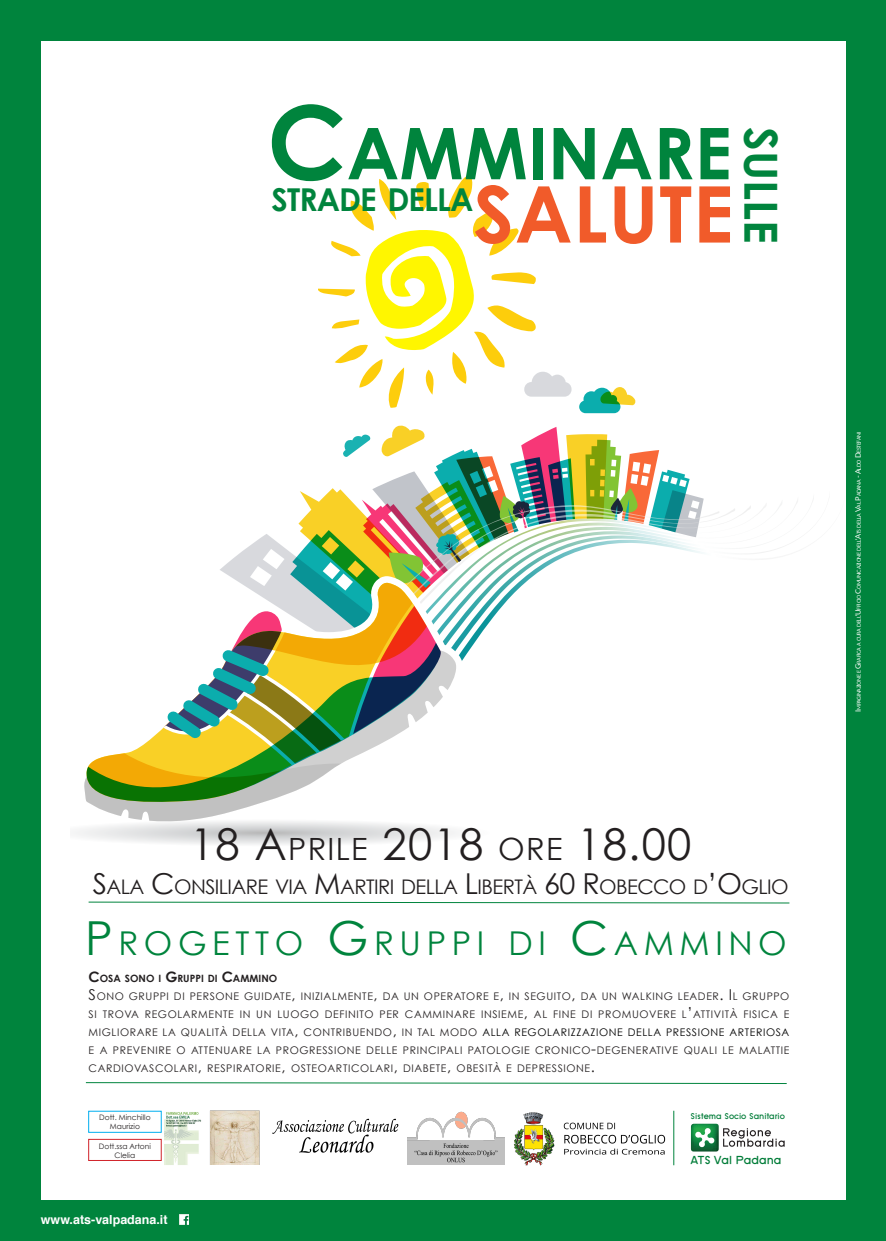
<style>
.page{position:relative;width:886px;height:1241px;background:#fff}
.page>*{position:absolute;margin:0;border:0;box-sizing:border-box;transform-origin:0 0}
.t1{font:700 78.12px "Century Gothic";letter-spacing:.01em;color:#f15b2a}
.t2{font:700 71.31px "Century Gothic";color:#00843d}
.t3{font:700 45.62px "Century Gothic";color:#00843d}
.t4{font:43.75px "Century Gothic";letter-spacing:.03em;color:#231f20}
.t5{font:32.81px "Century Gothic";letter-spacing:.17em;color:#00843d}
.t6{font:700 31.5px "Century Gothic";letter-spacing:-.03em;color:#00843d}
.t7{font:20.12px "Century Gothic";letter-spacing:-.03em;color:#231f20}
.t8{font:700 12.5px "Helvetica";color:#fff}
.t9{font:700 12px "SF Old Republic";color:#007c38}
.t10{font:10.5px/18px "Century Gothic";letter-spacing:.055em;color:#231f20;text-align:justify}
.t11{font:700 10.06px "Century Gothic";color:#231f20}
.t12{font:700 8.69px "SF Old Republic";color:#007c38}
.t13{font:7.5px/9px "Century Gothic";color:#231f20;text-align:center}
.t14{font:5.25px "Lato";letter-spacing:-.07em;color:#fff}
.s1{font-size:101.88px}
.s2{font-size:30.62px}
.s3{font-size:28.75px}
.s4{font-size:46.88px}
.s5{font-size:14.38px}
.s6{font-size:15px}
.s7{color:#000}
.s8{font-size:7.5px}
</style>
<div class="page">
<svg style="left:319px;top:175px;width:217px;height:232px"></svg>
<svg style="left:365px;top:230px;width:109px;height:120px"></svg>
<div style="left:0;top:0;width:41px;height:1240px;background:#00843d"></div>
<div style="left:846px;top:0;width:40px;height:1240px;background:#00843d"></div>
<div style="left:0;top:0;width:886px;height:41px;background:#00843d"></div>
<div style="left:0;top:1199px;width:886px;height:41px;background:#00843d"></div>
<svg style="left:691px;top:1123px;width:94px;height:28px"></svg>
<svg style="left:180px;top:1214px;width:9px;height:9px"></svg>
<svg style="left:579px;top:387px;width:57px;height:26px"></svg>
<svg style="left:74px;top:425px;width:677px;height:420px"></svg>
<svg style="left:524px;top:371px;width:47px;height:25px"></svg>
<svg style="left:88px;top:901px;width:702px;height:2px"></svg>
<svg style="left:85px;top:1082px;width:649px;height:1px"></svg>
<hr style="left:673px;top:1110px;width:1px;height:54px;background:#00843d">
<img style="left:514px;top:1112px;width:152px;height:54px">
<img style="left:165px;top:1112px;width:37px;height:52px">
<img style="left:407px;top:1111px;width:98px;height:53px">
<img style="left:210px;top:1110px;width:189px;height:54px">
<div style="left:89px;top:1139px;width:72px;height:21px;border:1px solid #d1232a"></div>
<p class="t2" style="left:267px;top:108px;width:466px"><span class="s1">C</span>AMMINARE</p>
<p class="t1" style="left:473px;top:165px;width:252px">SALUTE</p>
<p class="t6" style="left:272px;top:179px;width:203px">STRADE DELLA</p>
<p class="t3" style="left:790px;top:127px;width:118px;rotate:90deg">SULLE</p>
<p class="t4" style="left:190px;top:817px;width:503px">18 A<span class="s2">PRILE</span> 2018 <span class="s2">ORE</span> 18.00</p>
<p class="t7" style="left:93px;top:874px;width:697px"><span class="s3">S</span>ALA <span class="s3">C</span>ONSILIARE VIA <span class="s3">M</span>ARTIRI DELLA <span class="s3">L</span>IBERTÀ <span class="s3">60 R</span>OBECCO D<span class="s3">’O</span>GLIO</p>
<p class="t5" style="left:85px;top:923px;width:703px"><span class="s4">P</span>ROGETTO <span class="s4">G</span>RUPP I DI <span class="s4">C</span>AMMINO</p>
<p class="t11" style="left:89px;top:972px;width:190px"><span class="s5">C</span>OSA SONO I <span class="s5">G</span>RUPPI DI <span class="s5">C</span>AMMINO</p>
<p class="t10" style="left:89px;top:987px;width:702px"><span class="s6">S</span>ONO GRUPPI DI PERSONE GUIDATE<span class="s6">,</span> INIZIALMENTE<span class="s6">,</span> DA UN OPERATORE E<span class="s6">,</span> IN SEGUITO<span class="s6">,</span> DA UN WALKING LEADER<span class="s6">. I</span> L GRUPPO SI TROVA REGOLARMENTE IN UN LUOGO DEFINITO PER CAMMINARE INSIEME<span class="s6">,</span> AL FINE DI PROMUOVERE L<span class="s6">’</span>ATTIVITÀ FISICA E MIGLIORARE LA QUALITÀ DELLA VITA<span class="s6">,</span> CONTRIBUENDO<span class="s6">,</span> IN TAL MODO <span class="s7">ALLA REGOLARIZZAZIONE DELLA PRESSIONE ARTERIOSA </span>E A PREVENIRE O ATTENUARE LA PROGRESSIONE DELLE PRINCIPALI PATOLOGIE CRONICO<span class="s6">-</span>DEGENERATIVE QUALI LE MALATTIE CARDIOVASCOLARI<span class="s6">,</span> RESPIRATORIE<span class="s6">,</span> OSTEOARTICOLARI<span class="s6">,</span> DIABETE<span class="s6">,</span> OBESITÀ E DEPRESSIONE<span class="s6">.</span></p>
<p class="t13" style="left:99px;top:1112px;width:53px">Dott. Minchillo<br>Maurizio</p>
<p class="t13" style="left:99px;top:1141px;width:54px">Dott.ssa Artoni<br>Clelia</p>
<p class="t8" style="left:41px;top:1208px;width:128px">www.ats-valpadana.it</p>
<p class="t12" style="left:690px;top:1110px;width:96px">Sistema Socio Sanitario</p>
<p class="t9" style="left:691px;top:1153px;width:92px">ATS Val Padana</p>
<p class="t14" style="left:855px;top:711px;width:280px;rotate:-90deg"><span class="s8">I</span>mpagi nazione e <span class="s8">G</span>rafica a cura dell<span class="s8">'U</span> fficio <span class="s8">C</span>omunicazione dell<span class="s8">'A</span>ts della <span class="s8">V</span>al <span class="s8">P</span>adana <span class="s8">- A</span>ldo <span class="s8">D</span> estefani</p>
</div>
